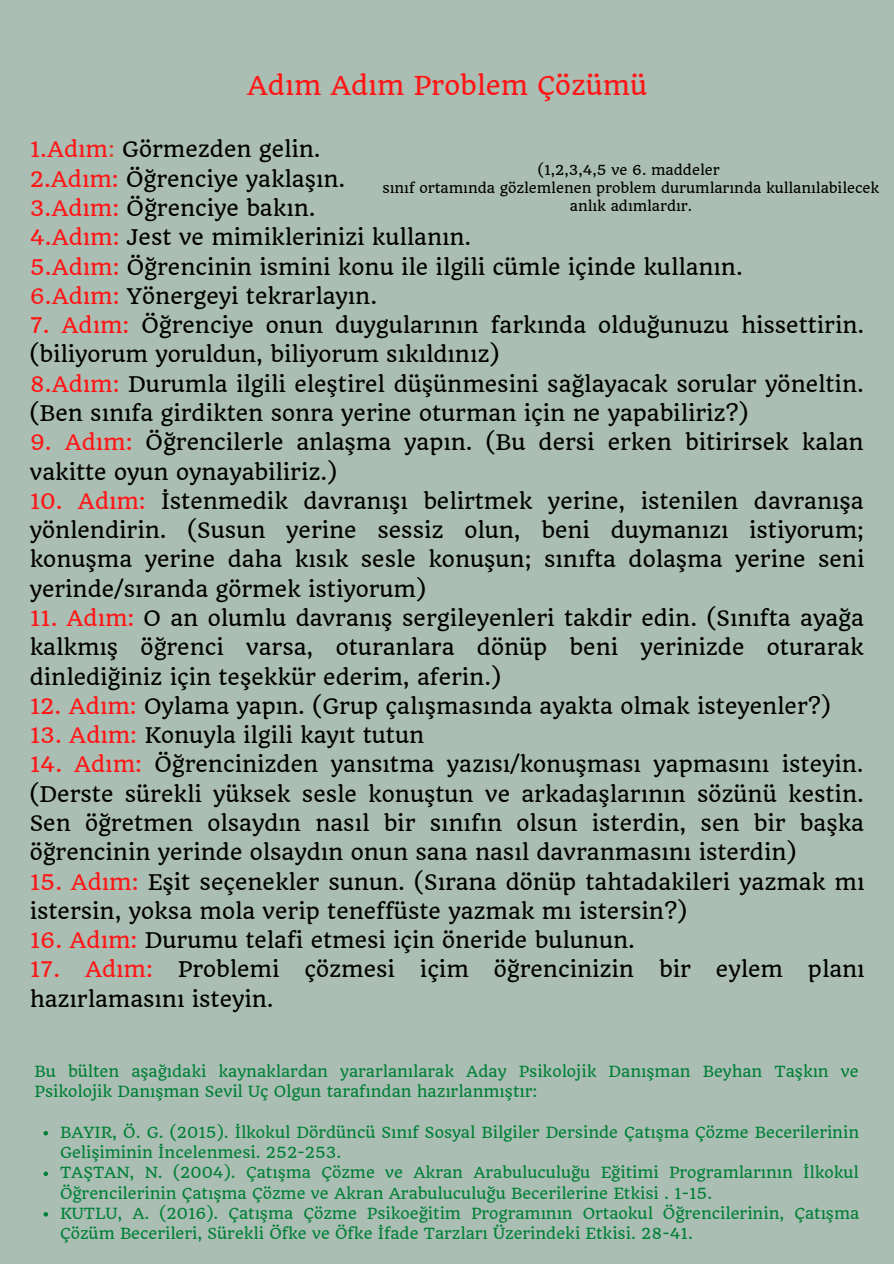
<style>
.page{position:relative;width:894px;height:1264px;background:#fff}
.page>*{position:absolute;margin:0;border:0;box-sizing:border-box;transform-origin:0 0}
.t1{font:25.5px "Quando";color:#ff1616}
.t2{font:21px/29.2px "Quando";color:#000}
.t3{font:15px/20.2px "Quando";color:#008037}
.t4{font:13.5px/18px "Quando";color:#000;text-align:center}
.s1{color:#ff1616}
.s2{color:#cb4d2d}
</style>
<div class="page">
<div style="left:0;top:0;width:893px;height:1263px;background:#aabeb3"></div>
<svg style="left:43px;top:1131px;width:5px;height:4px"></svg>
<svg style="left:43px;top:1171px;width:5px;height:4px"></svg>
<svg style="left:43px;top:1212px;width:5px;height:4px"></svg>
<p class="t1" style="left:247px;top:70px;width:401px">Adım Adım Problem Çözümü</p>
<p class="t2" style="left:30px;top:135px;width:292px"><span class="s1">1.Adım</span><span class="s2">:</span> Görmezden gelin.</p>
<p class="t2" style="left:30px;top:164px;width:317px"><span class="s1">2.Adım:</span> Öğrenciye yaklaşın.</p>
<p class="t2" style="left:30px;top:194px;width:287px"><span class="s1">3.Adım:</span> Öğrenciye bakın.</p>
<p class="t2" style="left:30px;top:223px;width:443px"><span class="s1">4.Adım:</span> Jest ve mimiklerinizi kullanın.</p>
<p class="t2" style="left:30px;top:252px;width:714px"><span class="s1">5.Adım:</span> Öğrencinin ismini konu ile ilgili cümle içinde kullanın.</p>
<p class="t2" style="left:30px;top:281px;width:349px"><span class="s1">6.Adım:</span> Yönergeyi tekrarlayın.</p>
<p class="t2" style="left:30px;top:311px;width:835px"><span class="s1">7. Adım:</span> Öğrenciye onun duygularının farkında olduğunuzu hissettirin. (biliyorum yoruldun, biliyorum sıkıldınız)</p>
<p class="t2" style="left:30px;top:369px;width:835px"><span class="s1">8.Adım:</span> Durumla ilgili eleştirel düşünmesini sağlayacak sorular yöneltin. (Ben sınıfa girdikten sonra yerine oturman için ne yapabiliriz?)</p>
<p class="t2" style="left:30px;top:428px;width:835px"><span class="s1">9. Adım:</span> Öğrencilerle anlaşma yapın. (Bu dersi erken bitirirsek kalan vakitte oyun oynayabiliriz.)</p>
<p class="t2" style="left:30px;top:486px;width:835px;text-align:justify"><span class="s1">10. Adım:</span> İstenmedik davranışı belirtmek yerine, istenilen davranışa yönlendirin. (Susun yerine sessiz olun, beni duymanızı istiyorum; konuşma yerine daha kısık sesle konuşun; sınıfta dolaşma yerine seni yerinde/sıranda görmek istiyorum)</p>
<p class="t2" style="left:30px;top:603px;width:835px;text-align:justify"><span class="s1">11. Adım:</span> O an olumlu davranış sergileyenleri takdir edin. (Sınıfta ayağa kalkmış öğrenci varsa, oturanlara dönüp beni yerinizde oturarak dinlediğiniz için teşekkür ederim, aferin.)</p>
<p class="t2" style="left:30px;top:691px;width:802px"><span class="s1">12. Adım:</span> Oylama yapın. (Grup çalışmasında ayakta olmak isteyenler?)</p>
<p class="t2" style="left:30px;top:720px;width:396px"><span class="s1">13. Adım:</span> Konuyla ilgili kayıt tutun</p>
<p class="t2" style="left:30px;top:750px;width:835px;text-align:justify"><span class="s1">14. Adım:</span> Öğrencinizden yansıtma yazısı/konuşması yapmasını isteyin. (Derste sürekli yüksek sesle konuştun ve arkadaşlarının sözünü kestin.<br>Sen öğretmen olsaydın nasıl bir sınıfın olsun isterdin, sen bir başka öğrencinin yerinde olsaydın onun sana nasıl davranmasını isterdin)</p>
<p class="t2" style="left:30px;top:867px;width:835px"><span class="s1">15. Adım:</span> Eşit seçenekler sunun. (Sırana dönüp tahtadakileri yazmak mı istersin, yoksa mola verip teneffüste yazmak mı istersin?)</p>
<p class="t2" style="left:30px;top:925px;width:606px"><span class="s1">16. Adım:</span> Durumu telafi etmesi için öneride bulunun.</p>
<p class="t2" style="left:30px;top:955px;width:836px"><span class="s1">17. Adım:</span> Problemi çözmesi içim öğrencinizin bir eylem planı hazırlamasını isteyin.</p>
<p class="t4" style="left:537px;top:161px;width:183px">(1,2,3,4,5 ve 6. maddeler</p>
<p class="t4" style="left:382px;top:179px;width:498px">sınıf ortamında gözlemlenen problem durumlarında kullanılabilecek anlık adımlardır.</p>
<p class="t3" style="left:34px;top:1061px;width:825px">Bu bülten aşağıdaki kaynaklardan yararlanılarak Aday Psikolojik Danışman Beyhan Taşkın ve<br>Psikolojik Danışman Sevil Uç Olgun tarafından hazırlanmıştır:</p>
<p class="t3" style="left:60px;top:1122px;width:800px">BAYIR, Ö. G. (2015). İlkokul Dördüncü Sınıf Sosyal Bilgiler Dersinde Çatışma Çözme Becerilerinin<br>Gelişiminin İncelenmesi. 252-253.</p>
<p class="t3" style="left:60px;top:1162px;width:800px">TAŞTAN, N. (2004). Çatışma Çözme ve Akran Arabuluculuğu Eğitimi Programlarının İlkokul<br>Öğrencilerinin Çatışma Çözme ve Akran Arabuluculuğu Becerilerine Etkisi . 1-15.</p>
<p class="t3" style="left:60px;top:1203px;width:800px">KUTLU, A. (2016). Çatışma Çözme Psikoeğitim Programının Ortaokul Öğrencilerinin, Çatışma<br>Çözüm Becerileri, Sürekli Öfke ve Öfke İfade Tarzları Üzerindeki Etkisi. 28-41.</p>
</div>
